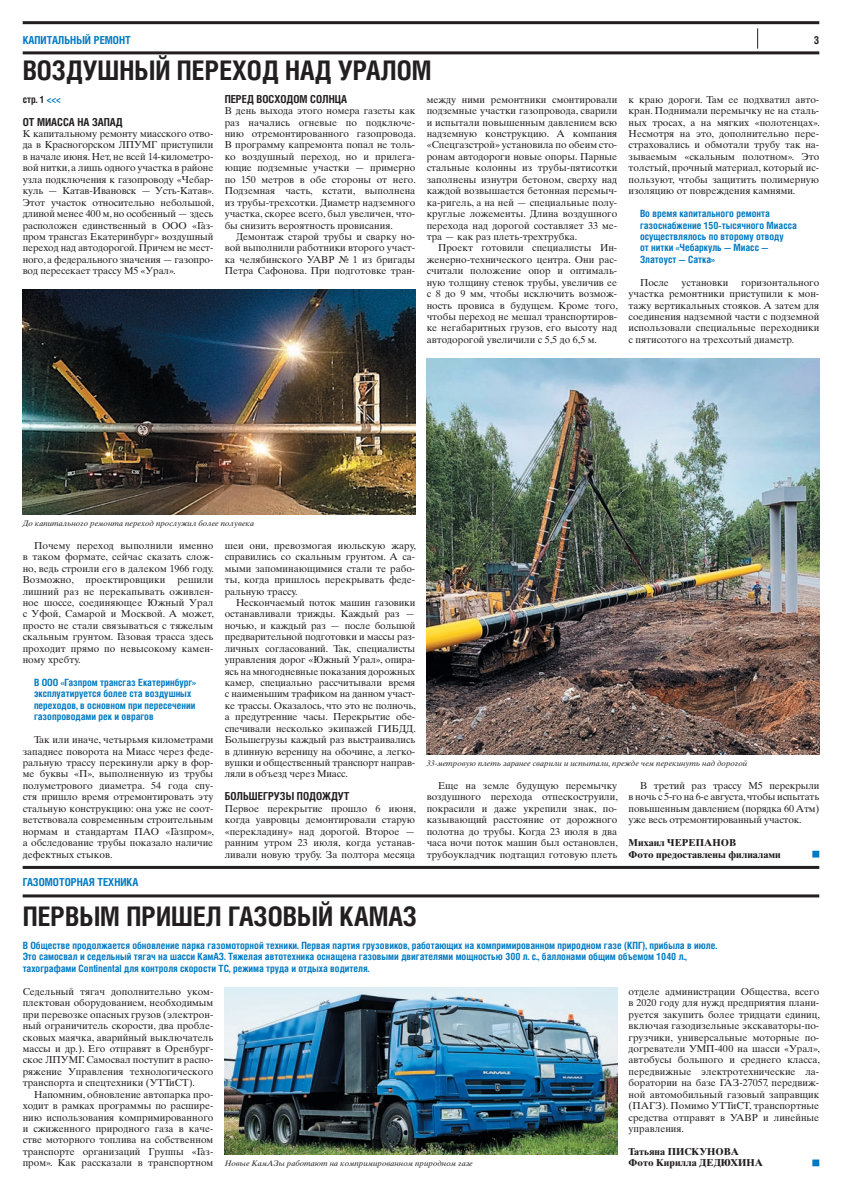
<style>
.page{position:relative;width:842px;height:1191px;background:#fff}
.page>*{position:absolute;margin:0;border:0;box-sizing:border-box;transform-origin:0 0}
.TITLE-27{font:700 27px "Helios Cond";color:#231f20}
.ПодЗаг{font:700 11px "Helios Cond";color:#231f20}
.Rubrika{font:700 11px "Helios Cond";color:#007ac2}
.Без_абзаца{font:10px/11.4px "Times Ten C";color:#231f20;text-align:justify}
.LIDER{font:700 10px/11.4px "Helios Cond";color:#007ac2}
.LIDER-2{font:700 10px/11.4px "Helios Cond";color:#007ac2}
.Автор_Фото{font:700 10px "Times Ten C";color:#231f20}
.Автор{font:700 10px "Times Ten C";color:#231f20}
.LIDER-3{font:700 10px "Helios Cond";color:#231f20}
.Фото-Подпись{font:italic 8px "Times Ten C";color:#231f20}
.s1{color:#007ac2}
</style>
<div class="page">
<hr style="left:23px;top:21px;width:796px;height:3px;background:#231f20">
<hr style="left:23px;top:51px;width:796px;height:3px;background:#231f20">
<svg style="left:757px;top:28px;width:1px;height:21px"></svg>
<div style="left:812px;top:850px;width:7px;height:7px;background:#007ac2"></div>
<div style="left:812px;top:1159px;width:7px;height:7px;background:#007ac2"></div>
<hr style="left:23px;top:866px;width:796px;height:3px;background:#231f20">
<hr style="left:23px;top:894px;width:796px;height:3px;background:#231f20">
<img style="left:225px;top:987px;width:392px;height:167px">
<img style="left:23px;top:290px;width:392px;height:224px">
<img style="left:427px;top:358px;width:392px;height:396px">
<p class="Rubrika" style="left:23px;top:33px;width:110px">КАПИТАЛЬНЫЙ РЕМОНТ</p>
<p class="ПодЗаг" style="left:814px;top:33px;width:7px">3</p>
<p class="TITLE-27" style="left:23px;top:54px;width:410px">ВОЗДУШНЫЙ ПЕРЕХОД НАД УРАЛОМ</p>
<p class="LIDER-3" style="left:23px;top:93px;width:40px">стр. 1 <span class="s1">&lt;&lt;&lt;</span></p>
<p class="ПодЗаг" style="left:225px;top:92px;width:124px">ПЕРЕД ВОСХОДОМ СОЛНЦА</p>
<p class="Без_абзаца" style="left:225px;top:105px;width:193px">В день выхода этого номера газеты как раз начались огневые по подключе&shy;нию отремонтированного газопровода.<br>В программу капремонта попал не толь&shy;ко воздушный переход, но и прилега&shy;ющие подземные участки — примерно по 150 метров в обе стороны от него.<br>Подземная часть, кстати, выполнена из трубы-трехсотки. Диаметр надземного участка, скорее всего, был увеличен, что&shy;бы снизить вероятность провисания.</p>
<p class="Без_абзаца" style="left:225px;top:231px;width:192px;text-indent:11px">Демонтаж старой трубы и сварку но&shy;вой выполнили работники второго участ&shy;ка челябинского УАВР № 1 из бригады Петра Сафонова. При подготовке тран-</p>
<p class="Без_абзаца" style="left:427px;top:94px;width:192px">между ними ремонтники смонтировали подземные участки газопровода, сварили и испытали повышенным давлением всю надземную конструкцию. А компания «Спецгазстрой» установила по обеим сто&shy;ронам автодороги новые опоры. Парные стальные колонны из трубы-пятисотки заполнены изнутри бетоном, сверху над каждой возвышается бетонная перемыч&shy;ка-ригель, а на ней — специальные полу&shy;круглые ложементы. Длина воздушного перехода над дорогой составляет 33 ме&shy;тра — как раз плеть-трехтрубка.</p>
<p class="Без_абзаца" style="left:427px;top:242px;width:193px;text-indent:11px">Проект готовили специалисты Ин&shy;женерно-технического центра. Они рас&shy;считали положение опор и оптималь&shy;ную толщину стенок трубы, увеличив ее с 8 до 9 мм, чтобы исключить возмож&shy;ность провиса в будущем. Кроме того, чтобы переход не мешал транспортиров&shy;ке негабаритных грузов, его высоту над автодорогой увеличили с 5,5 до 6,5 м.</p>
<p class="ПодЗаг" style="left:23px;top:115px;width:102px">ОТ МИАССА НА ЗАПАД</p>
<p class="Без_абзаца" style="left:23px;top:128px;width:193px">К капитальному ремонту миасского отво&shy;да в Красногорском ЛПУМГ приступили в начале июня. Нет, не всей 14-километро&shy;вой нитки, а лишь одного участка в районе узла подключения к газопроводу «Чебар&shy;куль — Катав-Ивановск — Усть-Катав».<br>Этот участок относительно небольшой, длиной менее 400 м, но особенный — здесь расположен единственный в ООО «Газ&shy;пром трансгаз Екатеринбург» воздушный переход над автодорогой. Причем не мест&shy;ного, а федерального значения — газопро&shy;вод пересекает трассу М5 «Урал».</p>
<p class="Без_абзаца" style="left:629px;top:94px;width:193px">к краю дороги. Там ее подхватил авто&shy;кран. Поднимали перемычку не на сталь&shy;ных тросах, а на мягких «полотенцах».<br>Несмотря на это, дополнительно пере&shy;страховались и обмотали трубу так на&shy;зываемым «скальным полотном». Это толстый, прочный материал, который ис&shy;пользуют, чтобы защитить полимерную изоляцию от повреждения камнями.</p>
<p class="LIDER-2" style="left:640px;top:207px;width:158px">Во время капитального ремонта газоснабжение 150-тысячного Миасса осуществлялось по второму отводу<br>от нитки «Чебаркуль — Миасс —<br>Златоуст — Сатка»</p>
<p class="Без_абзаца" style="left:640px;top:277px;width:30px">После</p>
<p class="Без_абзаца" style="left:682px;top:277px;width:48px">установки</p>
<p class="Без_абзаца" style="left:629px;top:277px;width:192px;text-indent:112px">горизонтального участка ремонтники приступили к мон&shy;тажу вертикальных стояков. А затем для соединения надземной части с подземной использовали специальные переходники с пятисотого на трехсотый диаметр.</p>
<p class="Фото-Подпись" style="left:23px;top:518px;width:233px">До капитального ремонта переход прослужил более полувека</p>
<p class="Без_абзаца" style="left:23px;top:539px;width:193px;text-indent:11px">Почему переход выполнили именно в таком формате, сейчас сказать слож&shy;но, ведь строили его в далеком 1966 году.<br>Возможно, проектировщики решили лишний раз не перекапывать оживлен&shy;ное шоссе, соединяющее Южный Урал с Уфой, Самарой и Москвой. А может, просто не стали связываться с тяжелым скальным грунтом. Газовая трасса здесь проходит прямо по невысокому камен&shy;ному хребту.</p>
<p class="LIDER-2" style="left:34px;top:676px;width:164px">В ООО «Газпром трансгаз Екатеринбург» эксплуатируется более ста воздушных переходов, в основном при пересечении газопроводами рек и оврагов</p>
<p class="Без_абзаца" style="left:23px;top:734px;width:193px;text-indent:11px">Так или иначе, четырьмя километрами западнее поворота на Миасс через феде&shy;ральную трассу перекинули арку в фор&shy;ме буквы «П», выполненную из трубы полуметрового диаметра. 54 года спу&shy;стя пришло время отремонтировать эту стальную конструкцию: она уже не соот&shy;ветствовала современным строительным нормам и стандартам ПАО «Газпром», а обследование трубы показало наличие дефектных стыков.</p>
<p class="Без_абзаца" style="left:225px;top:539px;width:193px">шеи они, превозмогая июльскую жару, справились со скальным грунтом. А са&shy;мыми запоминающимися стали те рабо&shy;ты, когда пришлось перекрывать феде&shy;ральную трассу.</p>
<p class="Без_абзаца" style="left:225px;top:597px;width:193px;text-indent:11px">Нескончаемый поток машин газовики останавливали трижды. Каждый раз — ночью, и каждый раз — после большой предварительной подготовки и массы раз&shy;личных согласований. Так, специалисты управления дорог «Южный Урал», опира&shy;ясь на многодневные показания дорожных камер, специально рассчитывали время с наименьшим трафиком на данном участ&shy;ке трассы. Оказалось, что это не полночь, а предутренние часы. Перекрытие обе&shy;спечивали несколько экипажей ГИБДД.<br>Большегрузы каждый раз выстраивались в длинную вереницу на обочине, а легко&shy;вушки и общественный транспорт направ&shy;ляли в объезд через Миасс.</p>
<p class="ПодЗаг" style="left:225px;top:790px;width:126px">БОЛЬШЕГРУЗЫ ПОДОЖДУТ</p>
<p class="Без_абзаца" style="left:225px;top:802px;width:193px">Первое перекрытие прошло 6 июня, когда уавровцы демонтировали старую «перекладину» над дорогой. Второе — ранним утром 23 июля, когда устанав&shy;ливали новую трубу. За полтора месяца</p>
<p class="Фото-Подпись" style="left:427px;top:758px;width:322px">33-метровую плеть заранее сварили и испытали, прежде чем перекинуть над дорогой</p>
<p class="Без_абзаца" style="left:427px;top:780px;width:193px;text-indent:11px">Еще на земле будущую перемычку воздушного перехода отпескоструили, покрасили и даже укрепили знак, по&shy;казывающий расстояние от дорожного полотна до трубы. Когда 23 июля в два часа ночи поток машин был остановлен, трубоукладчик подтащил готовую плеть</p>
<p class="Без_абзаца" style="left:629px;top:780px;width:192px;text-indent:11px">В третий раз трассу М5 перекрыли в ночь с 5-го на 6-е августа, чтобы испытать повышенным давлением (порядка 60 Атм) уже весь отремонтированный участок.</p>
<p class="Автор" style="left:629px;top:836px;width:109px">Михаил ЧЕРЕПАНОВ</p>
<p class="Автор_Фото" style="left:629px;top:848px;width:154px">Фото предоставлены филиалами</p>
<p class="Rubrika" style="left:23px;top:875px;width:117px">ГАЗОМОТОРНАЯ ТЕХНИКА</p>
<p class="TITLE-27" style="left:23px;top:900px;width:396px">ПЕРВЫМ ПРИШЕЛ ГАЗОВЫЙ КАМАЗ</p>
<p class="LIDER" style="left:23px;top:939px;width:696px">В Обществе продолжается обновление парка газомоторной техники. Первая партия грузовиков, работающих на компримированном природном газе (КПГ), прибыла в июле.<br>Это самосвал и седельный тягач на шасси КамАЗ. Тяжелая автотехника оснащена газовыми двигателями мощностью 300 л. с., баллонами общим объемом 1040 л., тахографами Сontinental для контроля скорости ТС, режима труда и отдыха водителя.</p>
<p class="Без_абзаца" style="left:23px;top:985px;width:192px">Седельный тягач дополнительно уком&shy;плектован оборудованием, необходимым при перевозке опасных грузов (электрон&shy;ный ограничитель скорости, два пробле&shy;сковых маячка, аварийный выключатель массы и др.). Его отправят в Оренбург&shy;ское ЛПУМГ. Самосвал поступит в распо&shy;ряжение Управления технологического транспорта и спецтехники (УТТиСТ).</p>
<p class="Без_абзаца" style="left:23px;top:1088px;width:192px;text-indent:11px">Напомним, обновление автопарка про&shy;ходит в рамках программы по расшире&shy;нию использования компримированного и сжиженного природного газа в каче&shy;стве моторного топлива на собственном транспорте организаций Группы «Газ&shy;пром». Как рассказали в транспортном</p>
<p class="Фото-Подпись" style="left:225px;top:1159px;width:250px">Новые КамАЗы работают на компримированном природном газе</p>
<p class="Без_абзаца" style="left:629px;top:985px;width:193px">отделе администрации Общества, всего в 2020 году для нужд предприятия плани&shy;руется закупить более тридцати единиц, включая газодизельные экскаваторы-по&shy;грузчики, универсальные моторные по&shy;догреватели УМП-400 на шасси «Урал», автобусы большого и среднего класса, передвижные электротехнические ла&shy;боратории на базе ГАЗ-27057, передвиж&shy;ной автомобильный газовый заправщик (ПАГЗ). Помимо УТТиСТ, транспортные средства отправят в УАВР и линейные управления.</p>
<p class="Автор" style="left:629px;top:1145px;width:112px">Татьяна ПИСКУНОВА</p>
<p class="Автор_Фото" style="left:629px;top:1157px;width:136px">Фото Кирилла ДЕДЮХИНА</p>
</div>
